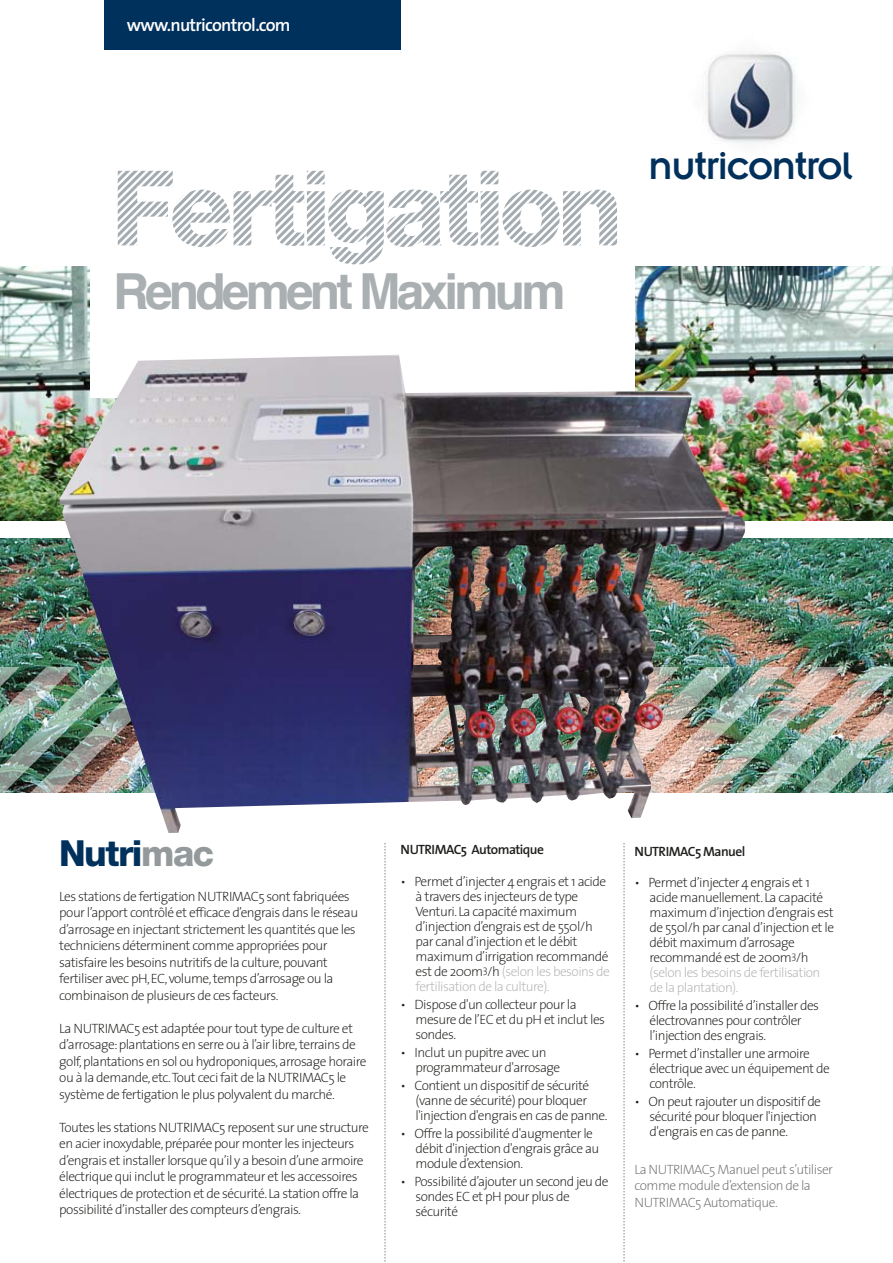
<style>
.page{position:relative;width:893px;height:1263px;background:#fff}
.page>*{position:absolute;margin:0;border:0;box-sizing:border-box;transform-origin:0 0}
.t1{font:700 49.65px "Helvetica";letter-spacing:-.075em;color:#aaafb2}
.t2{font:42.3px "Insignia LT Std";letter-spacing:-.03em;color:#00305c}
.t3{font:800 36px "Helvetica Neue LT Std";letter-spacing:-.04em;color:#00305c}
.t4{font:600 18px "The Sans";letter-spacing:-.04em;color:#fff}
.t5{font:200 13.5px/15px "The Sans";letter-spacing:-.04em;color:#1d1d1b}
.t6{font:200 13.5px/16.5px "The Sans";letter-spacing:-.04em;color:#706f6f}
.t7{font:600 13.5px "The Sans";letter-spacing:-.04em;color:#1d1d1b}
.s1{color:#94999c}
.s2{color:#b2b2b2}
</style>
<div class="page">
<svg style="left:384px;top:843px;width:2px;height:419px"></svg>
<svg style="left:623px;top:843px;width:2px;height:419px"></svg>
<img style="left:0;top:266px;width:893px;height:255px">
<img style="left:0;top:538px;width:893px;height:129px">
<img style="left:0;top:667px;width:893px;height:126px">
<div style="left:90px;top:215px;width:544px;height:182px;background:#fff"></div>
<div style="left:104px;top:0;width:296px;height:49px;background:#00305c"></div>
<img style="left:705px;top:51px;width:91px;height:93px">
<svg style="left:118px;top:171px;width:499px;height:93px"></svg>
<img style="left:59px;top:355px;width:686px;height:478px">
<h3 class="t4" style="left:127px;top:18px;width:165px">www.nutricontrol.com</h3>
<h1 class="t1" style="left:113px;top:263px;width:454px">Rendement Maximum</h1>
<h2 class="t2" style="left:649px;top:140px;width:205px">nutricontrol</h2>
<h3 class="t3" style="left:59px;top:833px;width:157px">Nutri<span class="s1">mac</span></h3>
<p class="t5" style="left:59px;top:889px;width:300px;line-height:16.5px">Les stations de fertigation NUTRIMAC5 sont fabriquées pour l’apport contrôlé et efficace d’engrais dans le réseau d’arrosage en injectant strictement les quantités que les techniciens déterminent comme appropriées pour satisfaire les besoins nutritifs de la culture, pouvant fertiliser avec pH, EC, volume, temps d’arrosage ou la combinaison de plusieurs de ces facteurs.</p>
<p class="t5" style="left:59px;top:1021px;width:309px;line-height:16.5px">La NUTRIMAC5 est adaptée pour tout type de culture et d’arrosage: plantations en serre ou à l’air libre, terrains de golf, plantations en sol ou hydroponiques, arrosage horaire ou à la demande, etc.Tout ceci fait de la NUTRIMAC5 le système de fertigation le plus polyvalent du marché.</p>
<p class="t5" style="left:59px;top:1120px;width:311px;line-height:16.5px">Toutes les stations NUTRIMAC5 reposent sur une structure en acier inoxydable, préparée pour monter les injecteurs d’engrais et installer lorsque qu’il y a besoin d’une armoire électrique qui inclut le programmateur et les accessoires électriques de protection et de sécurité. La station offre la possibilité d’installer des compteurs d’engrais.</p>
<p class="t7" style="left:400px;top:844px;width:145px">NUTRIMAC5 Automatique</p>
<p class="t5" style="left:415px;top:875px;width:196px;text-indent:-15px">• Permet d’injecter 4 engrais et 1 acide à travers des injecteurs de type Venturi. La capacité maximum d’injection d’engrais est de 550l/h par canal d’injection et le débit maximum d’irrigation recommandé est de 200m<sup>3</sup>/h <span class="s2">(selon les besoins de fertilisation de la culture).</span></p>
<p class="t5" style="left:415px;top:998px;width:191px;text-indent:-15px">• Dispose d'un collecteur pour la mesure de l’EC et du pH et inclut les sondes.</p>
<p class="t5" style="left:415px;top:1046px;width:146px;text-indent:-15px">• Inclut un pupitre avec un programmateur d'arrosage</p>
<p class="t5" style="left:415px;top:1079px;width:194px;text-indent:-15px">• Contient un dispositif de sécurité (vanne de sécurité) pour bloquer l'injection d'engrais en cas de panne.</p>
<p class="t5" style="left:415px;top:1127px;width:185px;text-indent:-15px">• Offre la possibilité d'augmenter le débit d'injection d'engrais grâce au module d’extension.</p>
<p class="t5" style="left:415px;top:1175px;width:195px;text-indent:-15px">• Possibilité d’ajouter un second jeu de sondes EC et pH pour plus de sécurité</p>
<p class="t7" style="left:635px;top:846px;width:112px">NUTRIMAC5 Manuel</p>
<p class="t5" style="left:649px;top:876px;width:186px;text-indent:-15px">• Permet d’injecter 4 engrais et 1 acide manuellement. La capacité maximum d’injection d’engrais est de 550l/h par canal d’injection et le débit maximum d’arrosage recommandé est de 200m<sup>3</sup>/h <span class="s2">(selon les besoins de fertilisation de la plantation).</span></p>
<p class="t5" style="left:649px;top:999px;width:171px;text-indent:-15px">• Offre la possibilité d’installer des électrovannes pour contrôler l’injection des engrais.</p>
<p class="t5" style="left:649px;top:1047px;width:182px;text-indent:-15px">• Permet d’installer une armoire électrique avec un équipement de contrôle.</p>
<p class="t5" style="left:649px;top:1095px;width:173px;text-indent:-15px">• On peut rajouter un dispositif de sécurité pour bloquer l'injection d'engrais en cas de panne.</p>
<p class="t6" style="left:634px;top:1162px;width:200px">La NUTRIMAC5 Manuel peut s’utiliser comme module d’extension de la<br>NUTRIMAC5 Automatique.</p>
</div>
